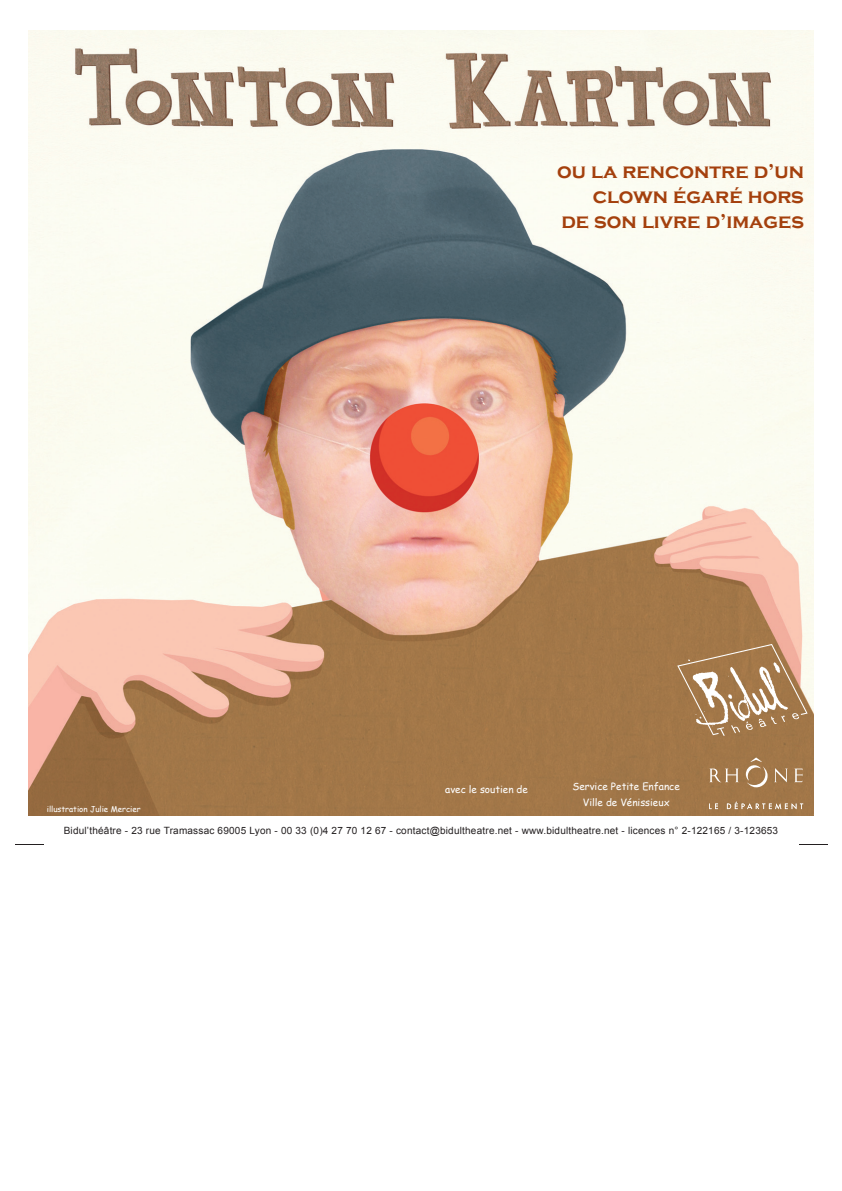
<style>
.page{position:relative;width:842px;height:1191px;background:#fff}
.page>*{position:absolute;margin:0;border:0;box-sizing:border-box;transform-origin:0 0}
.t1{font:700 21px/25.2px "Copperplate Gothic";color:#a4400d;text-align:right}
.t2{font:10px "Arial";letter-spacing:.02em;color:#231f20}
.t3{font:10px/16px "Comic Sans MS";color:#fff;text-align:center}
.t4{font:8px "Comic Sans MS";color:#fff}
</style>
<div class="page">
<img style="left:28px;top:30px;width:786px;height:785px">
<svg style="left:709px;top:768px;width:30px;height:14px"></svg>
<svg style="left:774px;top:768px;width:14px;height:14px"></svg>
<svg style="left:794px;top:768px;width:9px;height:14px"></svg>
<svg style="left:746px;top:757px;width:22px;height:30px"></svg>
<svg style="left:709px;top:803px;width:9px;height:6px"></svg>
<svg style="left:727px;top:801px;width:76px;height:8px"></svg>
<svg style="left:677px;top:644px;width:131px;height:92px;background:#b5916c"></svg>
<svg style="left:16px;top:844px;width:28px;height:1px"></svg>
<svg style="left:799px;top:844px;width:29px;height:1px"></svg>
<h1 class="t1" style="left:557px;top:158px;width:248px">ou la rencontre d’un clown égaré hors<br>de son livre d’images</h1>
<p class="t3" style="left:445px;top:781px;width:84px">avec le soutien de</p>
<p class="t3" style="left:572px;top:778px;width:109px">Service Petite Enfance<br>Ville de Vénissieux</p>
<p class="t4" style="left:47px;top:803px;width:95px">illustration Julie Mercier</p>
<p class="t2" style="left:64px;top:823px;width:716px">Bidul’théâtre - 23 rue Tramassac 69005 Lyon - 00 33 (0)4 27 70 12 67 - contact@bidultheatre.net - www.bidultheatre.net - licences n° 2-122165 / 3-123653</p>
</div>
